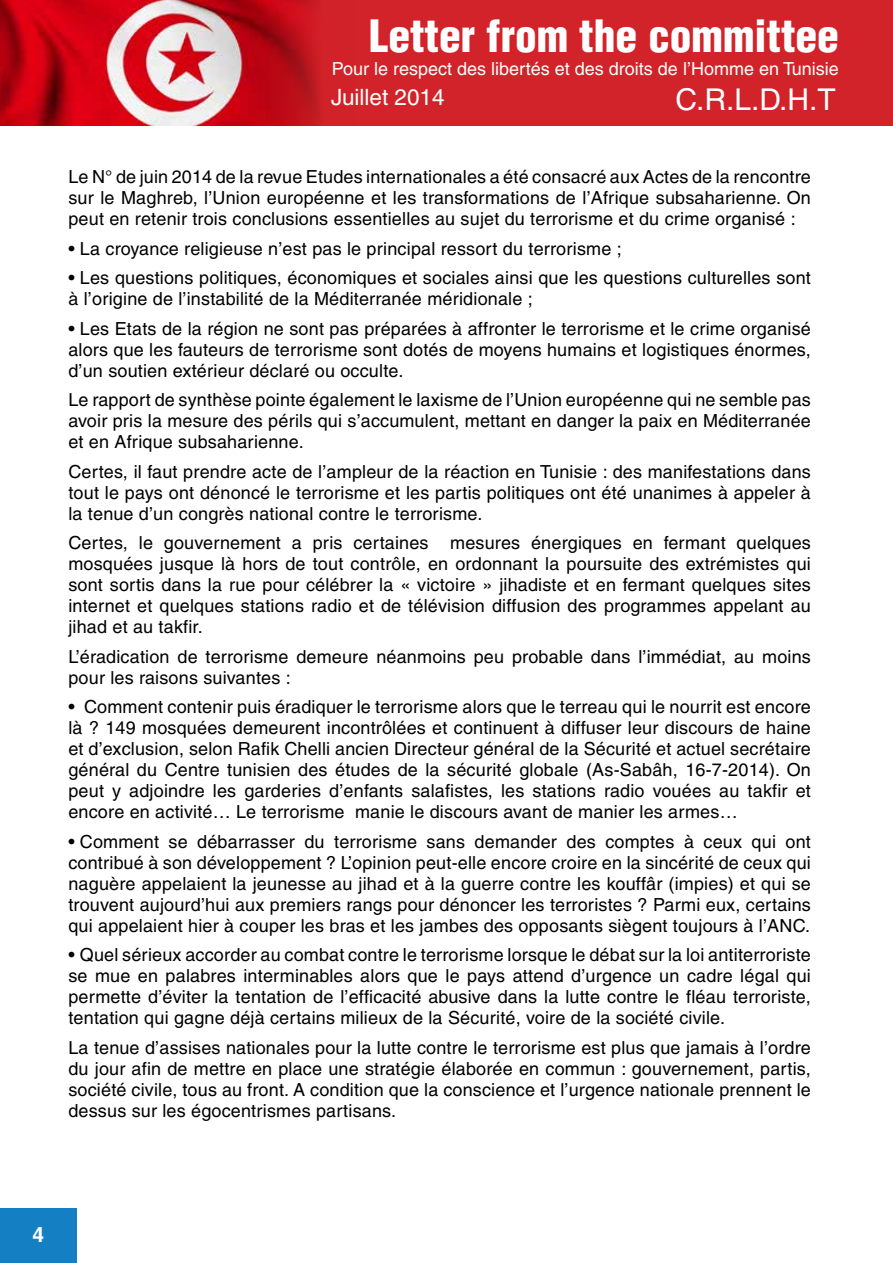
<style>
.page{position:relative;width:893px;height:1263px;background:#fff}
.page>*{position:absolute;margin:0;border:0;box-sizing:border-box;transform-origin:0 0}
.t1{font:900 condensed 43.5px "Helvetica";color:#fff}
.t2{font:30px "Helvetica";color:#fff}
.t3{font:22.5px "Helvetica";color:#fff}
.t4{font:700 21px "Helvetica CE";color:#fff}
.t5{font:18px/21px "Helvetica";letter-spacing:.01em;color:#000;text-align:justify}
.t6{font:18px "Helvetica";color:#fff}
</style>
<div class="page">
<div style="left:0;top:1209px;width:77px;height:54px;background:#157fc3"></div>
<div style="left:0;top:0;width:893px;height:126px;background:#d2232a"></div>
<img style="left:0;top:0;width:320px;height:126px">
<svg style="left:238px;top:0;width:83px;height:125px;background:#b80c18"></svg>
<h1 class="t1" style="left:369px;top:8px;width:471px">Letter from the committee</h1>
<p class="t6" style="left:332px;top:59px;width:508px">Pour le respect des libertés et des droits de l’Homme en Tunisie</p>
<p class="t3" style="left:331px;top:84px;width:115px">Juillet 2014</p>
<h2 class="t2" style="left:675px;top:82px;width:162px">C.R.L.D.H.T</h2>
<p class="t5" style="left:68px;top:166px;width:744px">Le N° de juin 2014 de la revue Etudes internationales a été consacré aux Actes de la rencontre sur le Maghreb, l’Union européenne et les transformations de l’Afrique subsaharienne. On peut en retenir trois conclusions essentielles au sujet du terrorisme et du crime organisé :</p>
<p class="t5" style="left:68px;top:238px;width:555px">• La croyance religieuse n’est pas le principal ressort du terrorisme ;</p>
<p class="t5" style="left:68px;top:267px;width:744px">• Les questions politiques, économiques et sociales ainsi que les questions culturelles sont à l’origine de l’instabilité de la Méditerranée méridionale ;</p>
<p class="t5" style="left:68px;top:318px;width:744px">• Les Etats de la région ne sont pas préparées à affronter le terrorisme et le crime organisé alors que les fauteurs de terrorisme sont dotés de moyens humains et logistiques énormes, d’un soutien extérieur déclaré ou occulte.</p>
<p class="t5" style="left:68px;top:389px;width:744px">Le rapport de synthèse pointe également le laxisme de l’Union européenne qui ne semble pas avoir pris la mesure des périls qui s’accumulent, mettant en danger la paix en Méditerranée et en Afrique subsaharienne.</p>
<p class="t5" style="left:68px;top:461px;width:744px">Certes, il faut prendre acte de l’ampleur de la réaction en Tunisie : des manifestations dans tout le pays ont dénoncé le terrorisme et les partis politiques ont été unanimes à appeler à la tenue d’un congrès national contre le terrorisme.</p>
<p class="t5" style="left:68px;top:532px;width:744px">Certes, le gouvernement a pris certaines mesures énergiques en fermant quelques mosquées jusque là hors de tout contrôle, en ordonnant la poursuite des extrémistes qui sont sortis dans la rue pour célébrer la « victoire » jihadiste et en fermant quelques sites internet et quelques stations radio et de télévision diffusion des programmes appelant au jihad et au takfir.</p>
<p class="t5" style="left:68px;top:646px;width:744px">L’éradication de terrorisme demeure néanmoins peu probable dans l’immédiat, au moins pour les raisons suivantes :</p>
<p class="t5" style="left:68px;top:696px;width:744px">• Comment contenir puis éradiquer le terrorisme alors que le terreau qui le nourrit est encore là ? 149 mosquées demeurent incontrôlées et continuent à diffuser leur discours de haine et d’exclusion, selon Rafik Chelli ancien Directeur général de la Sécurité et actuel secrétaire général du Centre tunisien des études de la sécurité globale (As-Sabâh, 16-7-2014). On peut y adjoindre les garderies d’enfants salafistes, les stations radio vouées au takfir et encore en activité… Le terrorisme manie le discours avant de manier les armes…</p>
<p class="t5" style="left:68px;top:831px;width:744px">• Comment se débarrasser du terrorisme sans demander des comptes à ceux qui ont contribué à son développement ? L’opinion peut-elle encore croire en la sincérité de ceux qui naguère appelaient la jeunesse au jihad et à la guerre contre les kouffâr (impies) et qui se trouvent aujourd’hui aux premiers rangs pour dénoncer les terroristes ? Parmi eux, certains qui appelaient hier à couper les bras et les jambes des opposants siègent toujours à l’ANC.</p>
<p class="t5" style="left:68px;top:944px;width:744px">• Quel sérieux accorder au combat contre le terrorisme lorsque le débat sur la loi antiterroriste se mue en palabres interminables alors que le pays attend d’urgence un cadre légal qui permette d’éviter la tentation de l’efficacité abusive dans la lutte contre le fléau terroriste, tentation qui gagne déjà certains milieux de la Sécurité, voire de la société civile.</p>
<p class="t5" style="left:68px;top:1037px;width:744px">La tenue d’assises nationales pour la lutte contre le terrorisme est plus que jamais à l’ordre du jour afin de mettre en place une stratégie élaborée en commun : gouvernement, partis, société civile, tous au front. A condition que la conscience et l’urgence nationale prennent le dessus sur les égocentrismes partisans.</p>
<p class="t4" style="left:32px;top:1221px;width:13px">4</p>
</div>
